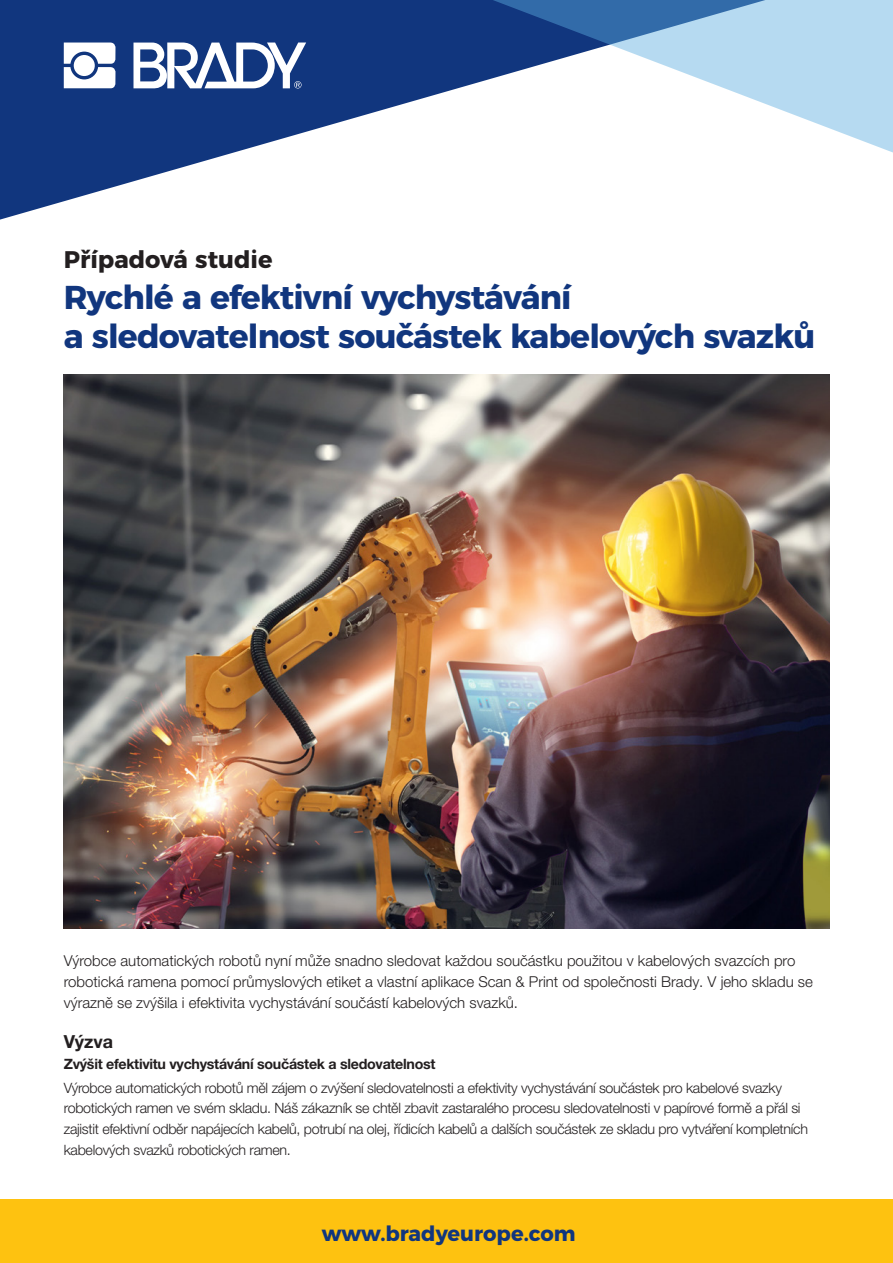
<style>
.page{position:relative;width:893px;height:1263px;background:#fff}
.page>*{position:absolute;margin:0;border:0;box-sizing:border-box;transform-origin:0 0}
.t1{font:700 33px/39px "Montserrat";letter-spacing:-.025em;color:#11367e}
.t2{font:700 24px "Montserrat";color:#231f20}
.t3{font:700 21px "Montserrat";color:#11367e}
.t4{font:700 18px "Helvetica Neue LT Pro";color:#231f20}
.t5{font:300 15px/21px "Helvetica Neue LT Pro";color:#231f20}
.t6{font:300 14.25px/20.5px "Helvetica Neue LT Pro";letter-spacing:-.02em;color:#231f20}
.t7{font:700 14.25px "Helvetica Neue LT Pro";letter-spacing:-.02em;color:#231f20}
</style>
<div class="page">
<svg style="left:0;top:0;width:459px;height:220px;fill:#11367e"></svg>
<div style="left:0;top:1199px;width:893px;height:64px;background:#fec210"></div>
<svg style="left:459px;top:0;width:434px;height:153px"></svg>
<svg style="left:64px;top:43px;width:51px;height:45px"></svg>
<div style="left:74px;top:55px;width:21px;height:21px;background:#fff;border-radius:50%"></div>
<svg style="left:133px;top:43px;width:173px;height:45px"></svg>
<img style="left:64px;top:375px;width:765px;height:553px">
<p class="t2" style="left:64px;top:239px;width:210px">Případová studie</p>
<p class="t1" style="left:64px;top:275px;width:753px">Rychlé a efektivní vychystávání<br>a sledovatelnost součástek kabelových svazků</p>
<p class="t5" style="left:64px;top:950px;width:751px">Výrobce automatických robotů nyní může snadno sledovat každou součástku použitou v kabelových svazcích pro robotická ramena pomocí průmyslových etiket a vlastní aplikace Scan &amp; Print od společnosti Brady. V jeho skladu se výrazně se zvýšila i efektivita vychystávání součástí kabelových svazků.</p>
<p class="t4" style="left:64px;top:1030px;width:51px">Výzva</p>
<p class="t7" style="left:64px;top:1054px;width:373px">Zvýšit efektivitu vychystávání součástek a sledovatelnost</p>
<p class="t6" style="left:64px;top:1077px;width:746px">Výrobce automatických robotů měl zájem o zvýšení sledovatelnosti a efektivity vychystávání součástek pro kabelové svazky robotických ramen ve svém skladu. Náš zákazník se chtěl zbavit zastaralého procesu sledovatelnosti v papírové formě a přál si zajistit efektivní odběr napájecích kabelů, potrubí na olej, řídicích kabelů a dalších součástek ze skladu pro vytváření kompletních kabelových svazků robotických ramen.</p>
<p class="t3" style="left:322px;top:1216px;width:255px">www.bradyeurope.com</p>
</div>
